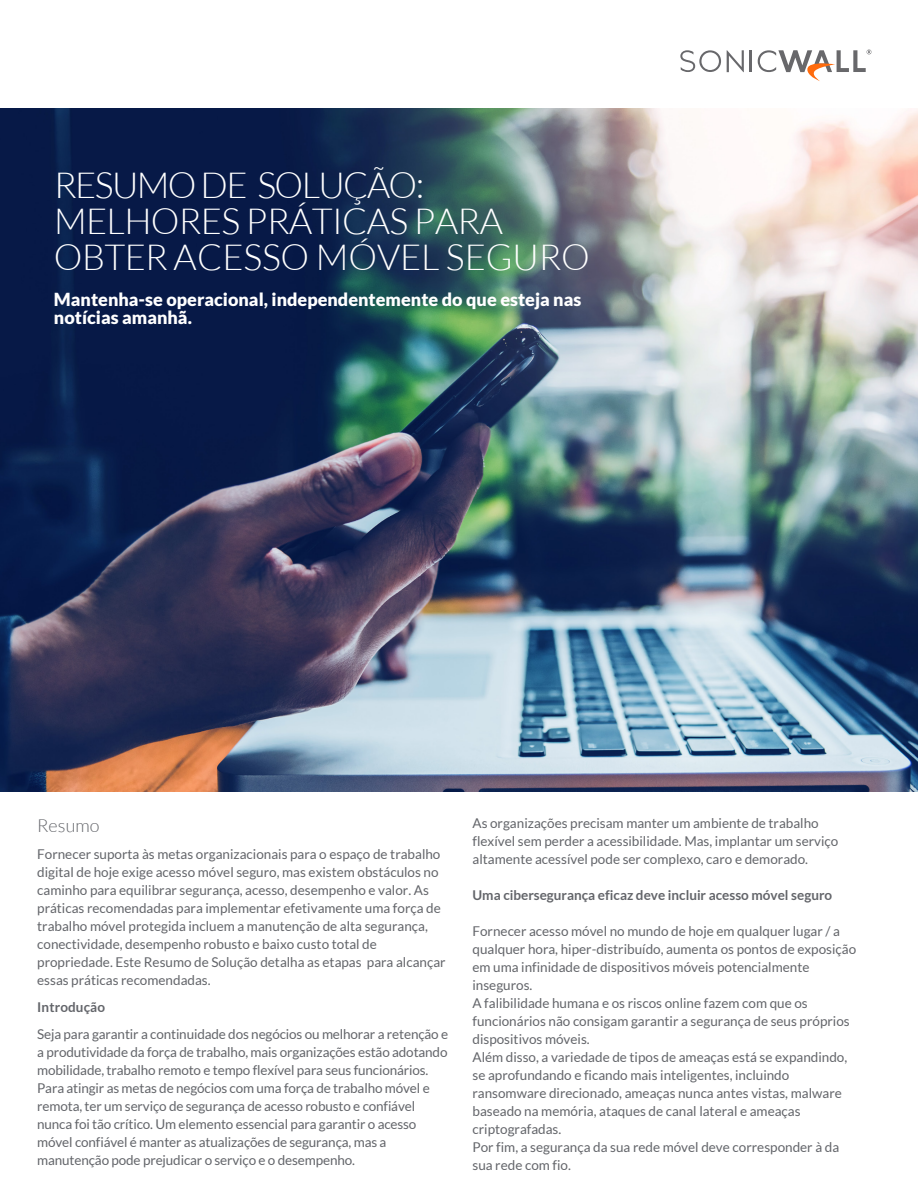
<style>
.page{position:relative;width:918px;height:1188px;background:#fff}
.page>*{position:absolute;margin:0;border:0;box-sizing:border-box;transform-origin:0 0}
.Document_Title_-_Sub{font:300 36px/36px "Lato";letter-spacing:-.02em;color:#fff}
.Document_Title_-_Sub-2{font:900 18px/18px "Lato";color:#fff}
.Body_Copy{font:300 18px "Lato";letter-spacing:.005em;color:#63656a}
.Body_Copy-2{font:13.5px/18px "Lato";color:#63656a}
.Body_Copy-3{font:700 13.5px "Lato";color:#63656a}
.s1{font-weight:700}
</style>
<div class="page">
<svg style="left:727px;top:50px;width:17px;height:22px"></svg>
<hr style="left:750px;top:50px;width:2px;height:22px;background:#68686b">
<svg style="left:680px;top:50px;width:41px;height:22px"></svg>
<svg style="left:758px;top:50px;width:113px;height:31px"></svg>
<img style="left:0;top:108px;width:918px;height:684px">
<p class="Document_Title_-_Sub" style="left:54px;top:167px;width:537px">RESUMO DE SOLUÇÃO:<br>MELHORES PRÁTICAS PARA<br>OBTER ACESSO MÓVEL SEGURO</p>
<p class="Document_Title_-_Sub-2" style="left:54px;top:290px;width:529px">Mantenha-se operacional, independentemente do que esteja nas notícias amanhã.</p>
<p class="Body_Copy" style="left:37px;top:816px;width:64px">Resumo</p>
<p class="Body_Copy-2" style="left:37px;top:845px;width:410px">Fornecer suporta às metas organizacionais para o espaço de trabalho digital de hoje exige acesso móvel seguro, mas existem obstáculos no caminho para equilibrar segurança, acesso, desempenho e valor. As práticas recomendadas para implementar efetivamente uma força de trabalho móvel protegida incluem a manutenção de alta segurança, conectividade, desempenho robusto e baixo custo total de propriedade. Este Resumo de Solução detalha as etapas para alcançar essas práticas recomendadas.</p>
<p class="Body_Copy-2" style="left:37px;top:994px;width:412px;line-height:27px"><span class="s1">Introdução<br></span>Seja para garantir a continuidade dos negócios ou melhorar a retenção e</p>
<p class="Body_Copy-2" style="left:37px;top:1043px;width:412px">a produtividade da força de trabalho, mais organizações estão adotando mobilidade, trabalho remoto e tempo flexível para seus funcionários.<br>Para atingir as metas de negócios com uma força de trabalho móvel e remota, ter um serviço de segurança de acesso robusto e confiável nunca foi tão crítico. Um elemento essencial para garantir o acesso móvel confiável é manter as atualizações de segurança, mas a manutenção pode prejudicar o serviço e o desempenho.</p>
<p class="Body_Copy-2" style="left:472px;top:814px;width:367px">As organizações precisam manter um ambiente de trabalho flexível sem perder a acessibilidade. Mas, implantar um serviço altamente acessível pode ser complexo, caro e demorado.</p>
<p class="Body_Copy-3" style="left:472px;top:888px;width:361px">Uma cibersegurança eficaz deve incluir acesso móvel seguro</p>
<p class="Body_Copy-2" style="left:472px;top:922px;width:385px">Fornecer acesso móvel no mundo de hoje em qualquer lugar / a qualquer hora, hiper-distribuído, aumenta os pontos de exposição em uma infinidade de dispositivos móveis potencialmente inseguros.<br>A falibilidade humana e os riscos online fazem com que os funcionários não consigam garantir a segurança de seus próprios dispositivos móveis.<br>Além disso, a variedade de tipos de ameaças está se expandindo, se aprofundando e ficando mais inteligentes, incluindo ransomware direcionado, ameaças nunca antes vistas, malware baseado na memória, ataques de canal lateral e ameaças criptografadas.<br>Por fim, a segurança da sua rede móvel deve corresponder à da sua rede com fio.</p>
</div>
